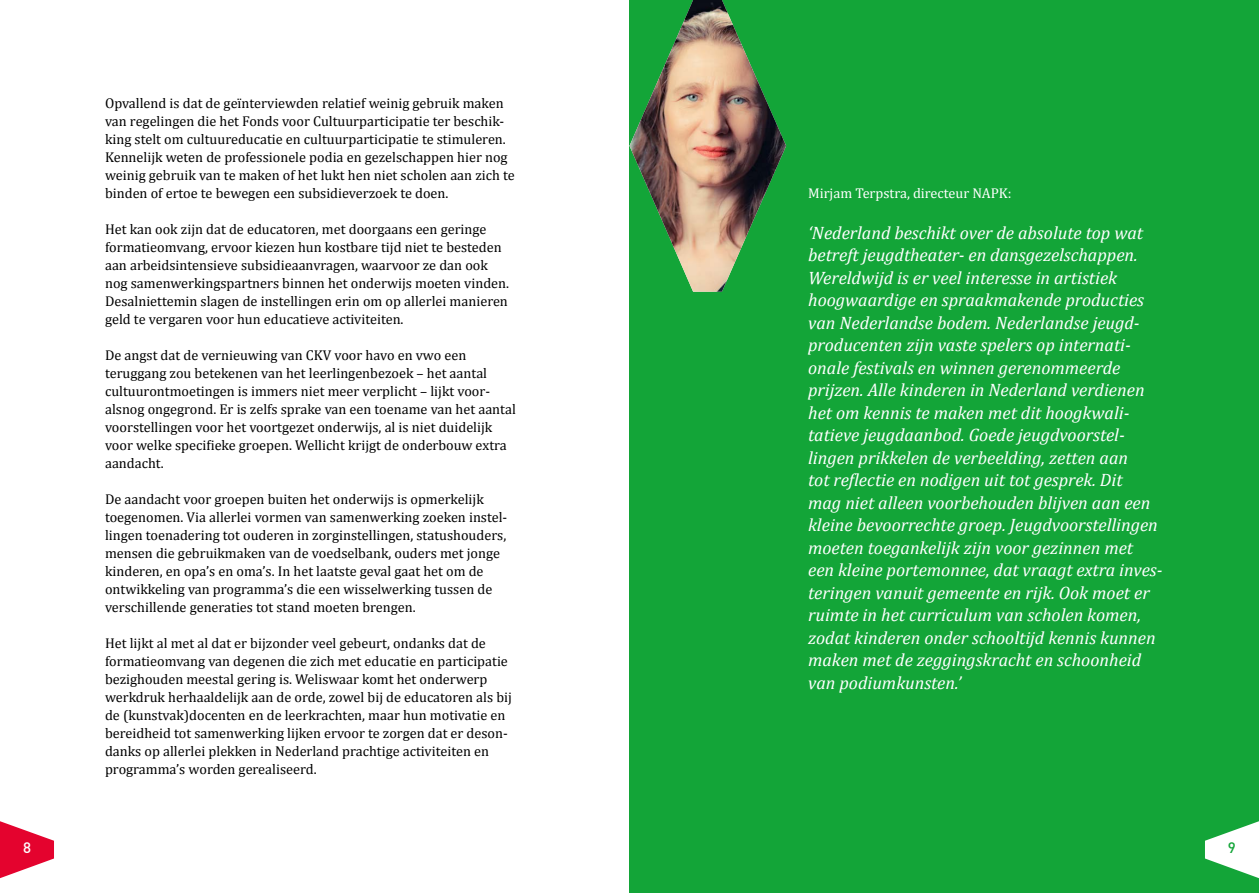
<style>
.page{position:relative;width:1259px;height:893px;background:#fff}
.page>*{position:absolute;margin:0;border:0;box-sizing:border-box;transform-origin:0 0}
.t1{font:italic 18px/22.5px "Cambria";color:#fff}
.t2{font:500 15px "DINOT";color:#fff}
.t3{font:500 15px "DINOT";color:#13a538}
.t4{font:14.25px/18px "Cambria";color:#000}
.t5{font:14.25px "Cambria";color:#fff}
</style>
<div class="page">
<svg style="left:0;top:821px;width:54px;height:58px"></svg>
<div style="left:629px;top:0;width:630px;height:893px;background:#13a538"></div>
<img style="left:629px;top:0;width:157px;height:292px">
<svg style="left:1205px;top:821px;width:54px;height:57px"></svg>
<p class="t2" style="left:23px;top:838px;width:9px">8</p>
<p class="t4" style="left:105px;top:94px;width:411px">Opvallend is dat de geïnterviewden relatief weinig gebruik maken van regelingen die het Fonds voor Cultuurparticipatie ter beschik&shy;king stelt om cultuureducatie en cultuurparticipatie te stimuleren.<br>Kennelijk weten de professionele podia en gezelschappen hier nog weinig gebruik van te maken of het lukt hen niet scholen aan zich te binden of ertoe te bewegen een subsidieverzoek te doen.</p>
<p class="t4" style="left:105px;top:220px;width:405px">Het kan ook zijn dat de educatoren, met doorgaans een geringe formatieomvang, ervoor kiezen hun kostbare tijd niet te besteden aan arbeidsintensieve subsidieaanvragen, waarvoor ze dan ook nog samenwerkingspartners binnen het onderwijs moeten vinden.<br>Desalniettemin slagen de instellingen erin om op allerlei manieren geld te vergaren voor hun educatieve activiteiten.</p>
<p class="t4" style="left:105px;top:346px;width:412px">De angst dat de vernieuwing van CKV voor havo en vwo een teruggang zou betekenen van het leerlingenbezoek – het aantal cultuurontmoetingen is immers niet meer verplicht – lijkt voor&shy;alsnog ongegrond. Er is zelfs sprake van een toename van het aantal voorstellingen voor het voortgezet onderwijs, al is niet duidelijk voor welke specifieke groepen. Wellicht krijgt de onderbouw extra aandacht.</p>
<p class="t4" style="left:105px;top:490px;width:404px">De aandacht voor groepen buiten het onderwijs is opmerkelijk toegenomen. Via allerlei vormen van samenwerking zoeken instel&shy;lingen toenadering tot ouderen in zorginstellingen, statushouders, mensen die gebruikmaken van de voedselbank, ouders met jonge kinderen, en opa’s en oma’s. In het laatste geval gaat het om de ontwikkeling van programma’s die een wisselwerking tussen de verschillende generaties tot stand moeten brengen.</p>
<p class="t4" style="left:105px;top:634px;width:408px">Het lijkt al met al dat er bijzonder veel gebeurt, ondanks dat de formatieomvang van degenen die zich met educatie en participatie bezighouden meestal gering is. Weliswaar komt het onderwerp werkdruk herhaaldelijk aan de orde, zowel bij de educatoren als bij de (kunstvak)docenten en de leerkrachten, maar hun motivatie en bereidheid tot samenwerking lijken ervoor te zorgen dat er deson&shy;danks op allerlei plekken in Nederland prachtige activiteiten en programma’s worden gerealiseerd.</p>
<p class="t5" style="left:808px;top:185px;width:205px">Mirjam Terpstra, directeur NAPK:</p>
<p class="t1" style="left:808px;top:221px;width:356px">‘Nederland beschikt over de absolute top wat betreft jeugdtheater- en dansgezelschappen.<br>Wereldwijd is er veel interesse in artistiek hoogwaardige en spraakmakende producties van Nederlandse bodem. Nederlandse jeugd&shy;producenten zijn vaste spelers op internati&shy;onale festivals en winnen gerenommeerde prijzen. Alle kinderen in Nederland verdienen het om kennis te maken met dit hoogkwali&shy;tatieve jeugdaanbod. Goede jeugdvoorstel&shy;lingen prikkelen de verbeelding, zetten aan<br>tot reflectie en nodigen uit tot gesprek. Dit<br>mag niet alleen voorbehouden blijven aan een kleine bevoorrechte groep. Jeugdvoorstellingen moeten toegankelijk zijn voor gezinnen met een kleine portemonnee, dat vraagt extra inves&shy;teringen vanuit gemeente en rijk. Ook moet er ruimte in het curriculum van scholen komen, zodat kinderen onder schooltijd kennis kunnen maken met de zeggingskracht en schoonheid van podiumkunsten.’</p>
<p class="t3" style="left:1228px;top:838px;width:9px">9</p>
</div>
